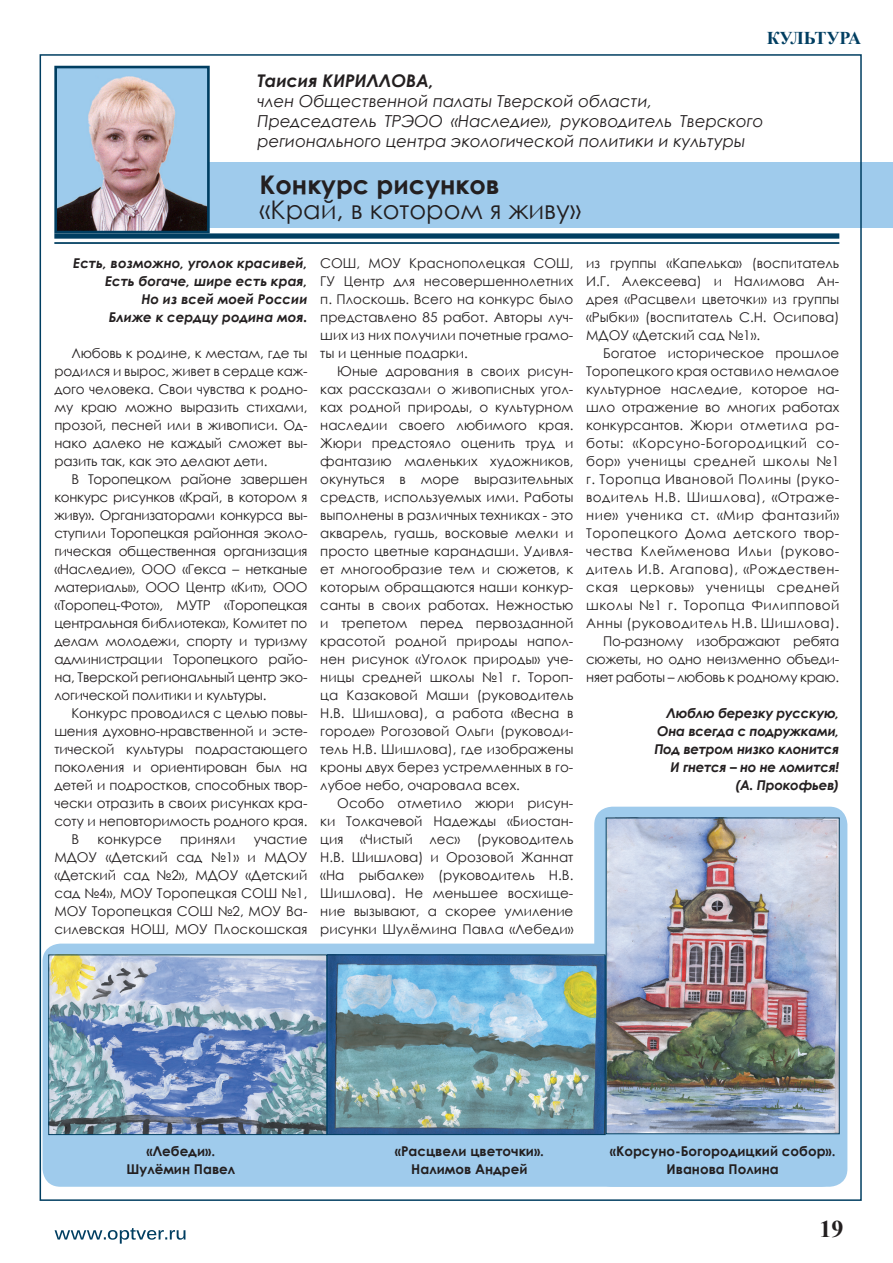
<style>
.page{position:relative;width:893px;height:1263px;background:#fff}
.page>*{position:absolute;margin:0;border:0;box-sizing:border-box;transform-origin:0 0}
.t1{font:25.65px "Century Gothic";color:#231f20}
.t2{font:700 25.65px "Century Gothic";color:#231f20}
.t3{font:700 24px "Times New Roman";color:#231f20}
.t4{font:700 18px "Times New Roman";letter-spacing:-.02em;color:#003e61}
.t5{font:italic 700 17.4px "Century Gothic";color:#231f20}
.t6{font:italic 16.5px/20px "Century Gothic";color:#231f20}
.t7{font:13.5px/18px "Century Gothic";color:#231f20;text-align:justify}
.t8{font:13.5px/18px "Century Gothic";letter-spacing:.03em;color:#231f20;text-align:right}
.t9{font:italic 700 13.5px/18px "Century Gothic";letter-spacing:-.02em;color:#231f20;text-align:right}
.t10{font:700 13.5px/18px "Century Gothic";color:#231f20;text-align:center}
.t11{font:italic 700 13.5px/18px "Century Gothic";color:#231f20;text-align:right}
</style>
<div class="page">
<svg style="left:55px;top:1228px;width:131px;height:16px"></svg>
<div style="left:210px;top:162px;width:683px;height:66px;background:#9fcbec"></div>
<div style="left:43px;top:943px;width:796px;height:244px;background:#9fcbec;border-radius:18px"></div>
<svg style="left:594px;top:807px;width:253px;height:380px"></svg>
<img style="left:51px;top:957px;width:552px;height:176px">
<div style="left:327px;top:955px;width:278px;height:180px;border:1px solid #003e61"></div>
<div style="left:49px;top:955px;width:278px;height:180px;border:1px solid #003e61"></div>
<img style="left:608px;top:820px;width:229px;height:312px">
<img style="left:58px;top:70px;width:148px;height:159px">
<div style="left:54px;top:66px;width:156px;height:167px;border:3px solid #003e61"></div>
<div style="left:54px;top:233px;width:785px;height:6px;background:#003e61"></div>
<hr style="left:54px;top:242px;width:785px;height:2px;background:#003e61">
<h3 class="t4" style="left:767px;top:25px;width:96px">КУЛЬТУРА</h3>
<p class="t5" style="left:257px;top:68px;width:178px">Таисия КИРИЛЛОВА,</p>
<p class="t6" style="left:257px;top:91px;width:507px">член Общественной палаты Тверской области,<br>Председатель ТРЭОО «Наследие», руководитель Тверского регионального центра экологической политики и культуры</p>
<h1 class="t2" style="left:260px;top:165px;width:241px">Конкурс рисунков</h1>
<h1 class="t1" style="left:260px;top:192px;width:323px">«Край, в котором я живу»</h1>
<p class="t11" style="left:73px;top:254px;width:236px">Есть, возможно, уголок красивей,<br>Есть богаче, шире есть края,<br>Но из всей моей России<br>Ближе к сердцу родина моя.</p>
<p class="t7" style="left:54px;top:344px;width:255px;text-indent:17px">Любовь к родине, к местам, где ты родился и вырос, живет в сердце каж&shy;дого человека. Свои чувства к родно&shy;му краю можно выразить стихами, прозой, песней или в живописи. Од&shy;нако далеко не каждый сможет вы&shy;разить так, как это делают дети.</p>
<p class="t7" style="left:54px;top:470px;width:255px;text-indent:17px">В Торопецком районе завершен конкурс рисунков «Край, в котором я живу». Организаторами конкурса вы&shy;ступили Торопецкая районная эколо&shy;гическая общественная организация «Наследие», ООО «Гекса – нетканые материалы», ООО Центр «Кит», ООО «Торопец-Фото», МУТР «Торопецкая центральная библиотека», Комитет по делам молодежи, спорту и туризму администрации Торопецкого райо&shy;на, Тверской региональный центр эко&shy;логической политики и культуры.</p>
<p class="t7" style="left:71px;top:704px;width:238px">Конкурс проводился с целью повы-</p>
<p class="t7" style="left:54px;top:722px;width:255px">шения духовно-нравственной и эсте-</p>
<p class="t7" style="left:54px;top:740px;width:255px">тической культуры подрастающего</p>
<p class="t7" style="left:54px;top:758px;width:255px">поколения и ориентирован был на</p>
<p class="t7" style="left:54px;top:776px;width:255px">детей и подростков, способных твор-</p>
<p class="t7" style="left:54px;top:794px;width:255px">чески отразить в своих рисунках кра-</p>
<p class="t7" style="left:54px;top:812px;width:255px">соту и неповторимость родного края.</p>
<p class="t7" style="left:71px;top:830px;width:9px">В</p>
<p class="t7" style="left:97px;top:830px;width:66px">конкурсе</p>
<p class="t7" style="left:180px;top:830px;width:57px">приняли</p>
<p class="t7" style="left:54px;top:830px;width:255px;text-indent:200px">участие МДОУ «Детский сад №1» и МДОУ «Детский сад №2», МДОУ «Детский сад №4», МОУ Торопецкая СОШ №1, МОУ Торопецкая СОШ №2, МОУ Ва&shy;силевская НОШ, МОУ Плоскошская</p>
<p class="t7" style="left:320px;top:254px;width:255px">СОШ, МОУ Краснополецкая СОШ, ГУ Центр для несовершеннолетних п. Плоскошь. Всего на конкурс было представлено 85 работ. Авторы луч&shy;ших из них получили почетные грамо&shy;ты и ценные подарки.</p>
<p class="t7" style="left:320px;top:362px;width:255px;text-indent:17px">Юные дарования в своих рисун&shy;ках рассказали о живописных угол&shy;ках родной природы, о культурном наследии своего любимого края.<br>Жюри предстояло оценить труд и фантазию маленьких художников, окунуться в море выразительных средств, используемых ими. Работы выполнены в различных техниках - это акварель, гуашь, восковые мелки и просто цветные карандаши. Удивля&shy;ет многообразие тем и сюжетов, к которым обращаются наши конкур&shy;санты в своих работах. Нежностью и трепетом перед первозданной красотой родной природы напол&shy;нен рисунок «Уголок природы» уче&shy;ницы средней школы №1 г. Тороп&shy;ца Казаковой Маши (руководитель Н.В. Шишлова), а работа «Весна в городе» Рогозовой Ольги (руководи&shy;тель Н.В. Шишлова), где изображены кроны двух берез устремленных в го&shy;лубое небо, очаровала всех.</p>
<p class="t7" style="left:320px;top:794px;width:255px;text-indent:17px">Особо отметило жюри рисун&shy;ки Толкачевой Надежды «Биостан&shy;ция «Чистый лес» (руководитель Н.В. Шишлова) и Орозовой Жаннат «На рыбалке» (руководитель Н.В.<br>Шишлова). Не меньшее восхище&shy;ние вызывают, а скорее умиление рисунки Шулёмина Павла «Лебеди»</p>
<p class="t7" style="left:586px;top:254px;width:255px">из группы «Капелька» (воспитатель И.Г. Алексеева) и Налимова Ан&shy;дрея «Расцвели цветочки» из группы «Рыбки» (воспитатель С.Н. Осипова)<br>МДОУ «Детский сад №1».</p>
<p class="t8" style="left:586px;top:344px;width:255px">Богатое историческое прошлое Торопецкого края оставило немалое культурное наследие, которое на&shy;шло отражение во многих работах конкурсантов. Жюри отметила ра&shy;боты: «Корсуно-Богородицкий со&shy;бор» ученицы средней школы №1 г. Торопца Ивановой Полины (руко&shy;водитель Н.В. Шишлова), «Отраже&shy;ние» ученика ст. «Мир фантазий» Торопецкого Дома детского твор&shy;чества Клейменова Ильи (руково&shy;дитель И.В. Агапова), «Рождествен&shy;ская церковь» ученицы средней школы №1 г. Торопца Филипповой Анны (руководитель Н.В. Шишлова).<br>По-разному изображают ребята сюжеты, но одно неизменно объеди&shy;няет работы – любовь к родному краю.</p>
<p class="t9" style="left:654px;top:703px;width:186px">Люблю березку русскую,<br>Она всегда с подружками,<br>Под ветром низко клонится<br>И гнется – но не ломится! (А. Прокофьев)</p>
<p class="t10" style="left:127px;top:1141px;width:110px">«Лебеди».<br>Шулёмин Павел</p>
<p class="t10" style="left:395px;top:1141px;width:151px">«Расцвели цветочки».<br>Налимов Андрей</p>
<p class="t10" style="left:610px;top:1141px;width:227px">«Корсуно-Богородицкий собор».<br>И ванова Полина</p>
<h2 class="t3" style="left:820px;top:1212px;width:25px">19</h2>
</div>
